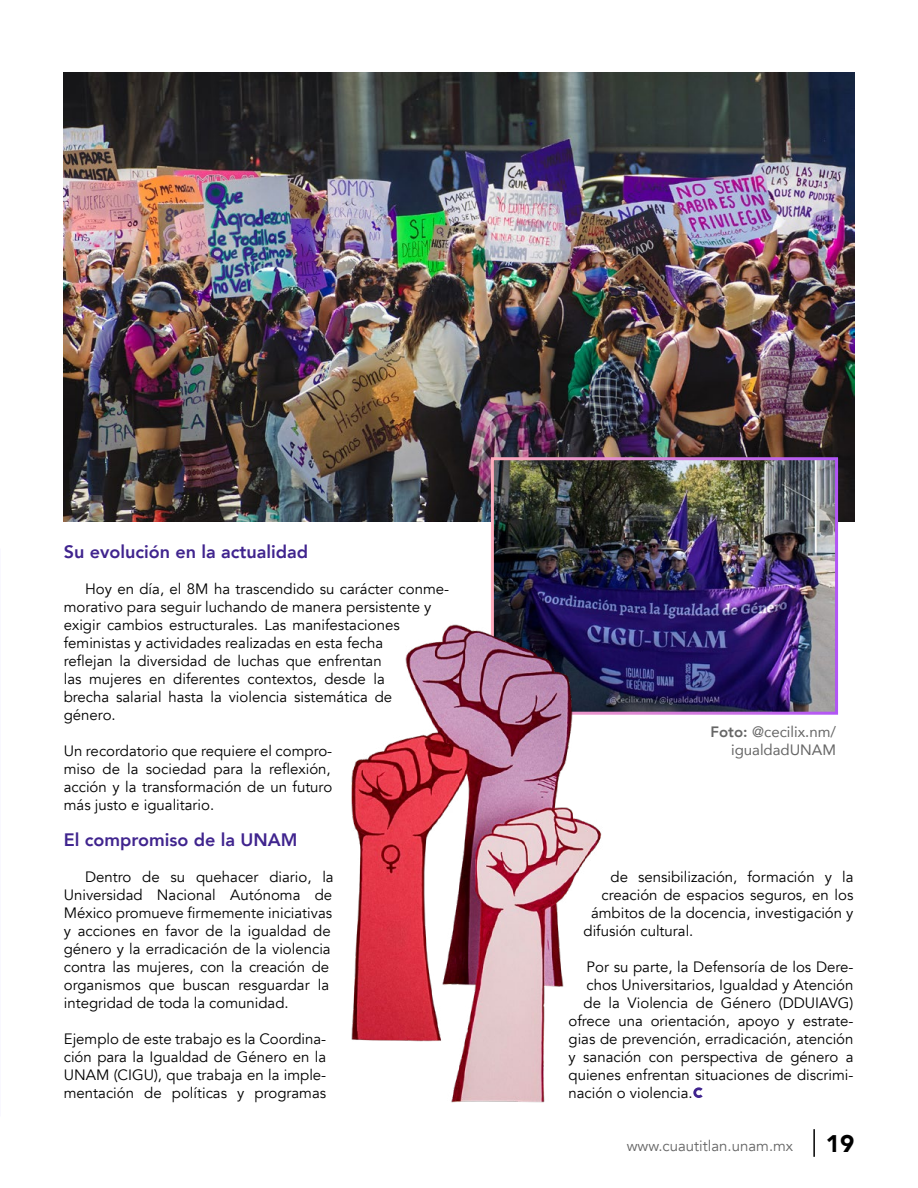
<style>
.page{position:relative;width:918px;height:1188px;background:#fff}
.page>*{position:absolute;margin:0;border:0;box-sizing:border-box;transform-origin:0 0}
.t1{font:900 24px "Avenir";color:#000}
.t2{font:800 18px "Avenir";color:#40248e}
.t3{font:15px/18px "Avenir";color:#000}
.t4{font:15px/18px "Avenir";color:#666;text-align:right}
.t5{font:15px "Avenir";color:#666}
.s1{font-weight:800}
</style>
<div class="page">
<img style="left:64px;top:72px;width:790px;height:450px">
<img style="left:489px;top:456px;width:351px;height:259px">
<img style="left:351px;top:616px;width:261px;height:487px">
<svg style="left:693px;top:1087px;width:10px;height:11px"></svg>
<hr style="left:813px;top:1129px;width:2px;height:28px;background:#000">
<p class="t2" style="left:64px;top:538px;width:246px">Su evolución en la actualidad</p>
<p class="t3" style="left:64px;top:580px;width:387px;text-indent:21px">Hoy en día, el 8M ha trascendido su carácter conme&shy;morativo para seguir luchando de manera persistente y exigir cambios estructurales. Las manifestaciones feministas y actividades realizadas en esta fecha<br>reflejan la diversidad de luchas que enfrentan<br>las mujeres en diferentes contextos, desde la<br>brecha salarial hasta la violencia sistemática de<br>género.</p>
<p class="t3" style="left:64px;top:742px;width:270px;text-align:justify">Un recordatorio que requiere el compro&shy;miso de la sociedad para la reflexión, acción y la transformación de un futuro más justo e igualitario.</p>
<p class="t2" style="left:64px;top:826px;width:235px">El compromiso de la UNAM</p>
<p class="t3" style="left:64px;top:868px;width:271px;text-indent:21px">Dentro de su quehacer diario, la Universidad Nacional Autónoma de México promueve firmemente iniciativas y acciones en favor de la igualdad de género y la erradicación de la violencia contra las mujeres, con la creación de organismos que buscan resguardar la integridad de toda la comunidad.</p>
<p class="t3" style="left:64px;top:1030px;width:264px;text-align:justify">Ejemplo de este trabajo es la Coordina&shy;ción para la Igualdad de Género en la UNAM (CIGU), que trabaja en la imple&shy;mentación de políticas y programas</p>
<p class="t4" style="left:711px;top:723px;width:127px"><span class="s1">Foto:</span> @cecilix.nm/ igualdadUNAM</p>
<p class="t3" style="left:611px;top:868px;width:245px">de sensibilización, formación y la</p>
<p class="t3" style="left:602px;top:886px;width:253px">creación de espacios seguros, en los</p>
<p class="t3" style="left:591px;top:904px;width:264px">ámbitos de la docencia, investigación y</p>
<p class="t3" style="left:584px;top:922px;width:111px">difusión cultural.</p>
<p class="t3" style="left:587px;top:958px;width:268px">Por su parte, la Defensoría de los Dere-</p>
<p class="t3" style="left:587px;top:976px;width:269px">chos Universitarios, Igualdad y Atención</p>
<p class="t3" style="left:584px;top:994px;width:272px">de la Violencia de Género (DDUIAVG)</p>
<p class="t3" style="left:569px;top:1012px;width:287px">ofrece una orientación, apoyo y estrate-</p>
<p class="t3" style="left:569px;top:1030px;width:287px">gias de prevención, erradicación, atención</p>
<p class="t3" style="left:569px;top:1048px;width:286px">y sanación con perspectiva de género a</p>
<p class="t3" style="left:569px;top:1066px;width:286px">quienes enfrentan situaciones de discrimi-</p>
<p class="t3" style="left:569px;top:1084px;width:126px">nación o violencia.</p>
<p class="t5" style="left:627px;top:1136px;width:168px">www.cuautitlan.unam.mx</p>
<h1 class="t1" style="left:826px;top:1123px;width:30px">19</h1>
</div>
